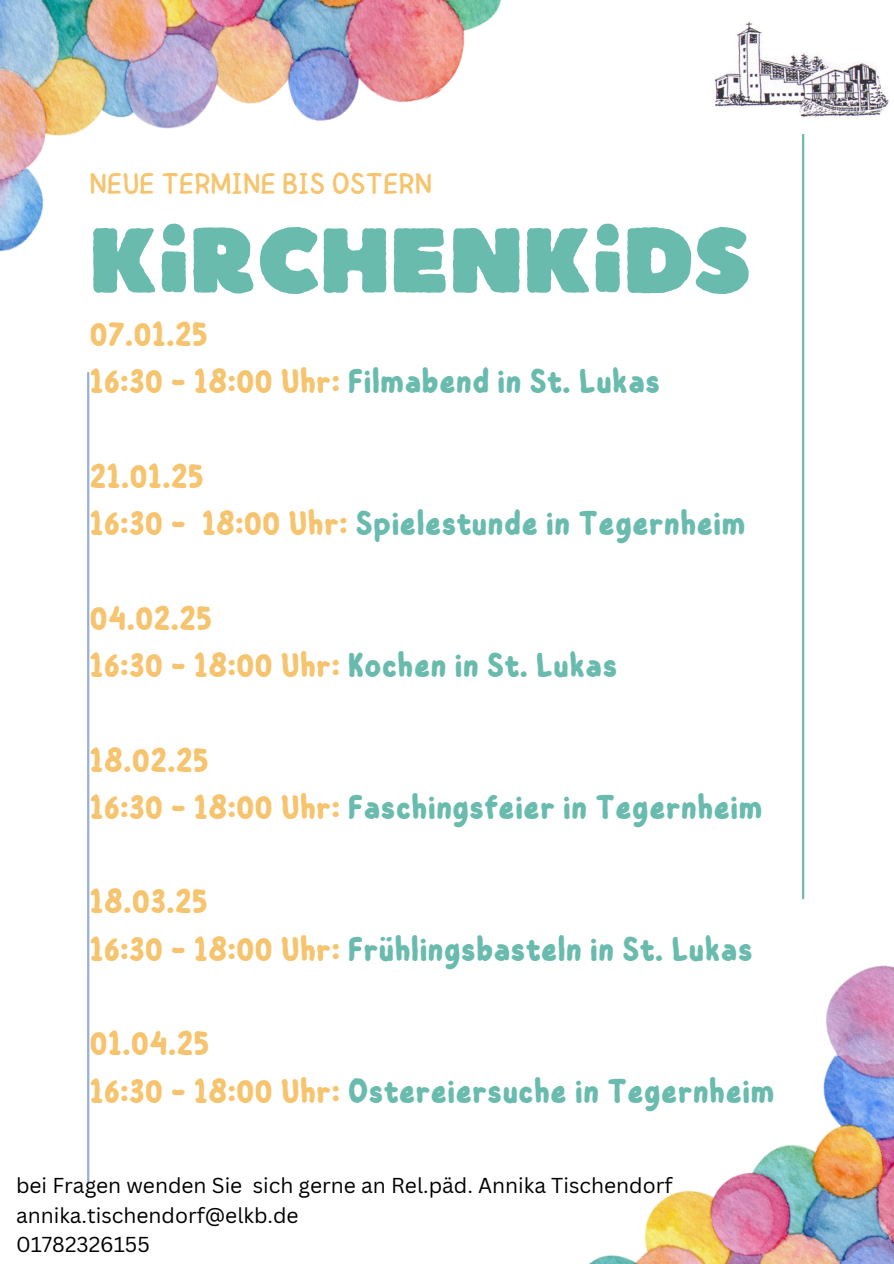
<style>
.page{position:relative;width:894px;height:1264px;background:#fff}
.page>*{position:absolute;margin:0;border:0;box-sizing:border-box;transform-origin:0 0}
.t1{font:91.5px "Boulder";color:#69bbae}
.t2{font:700 34.5px/47.2px "Childos Arabic";color:#69bbae}
.t3{font:700 34.5px/47.2px "Childos Arabic";color:#f6c46e}
.t4{font:30px "Childos Arabic";color:#f6c46e}
.t5{font:21px "Canva Sans";color:#000}
.s1{color:#69bbae}
.s2{color:#f6c46e}
</style>
<div class="page">
<img style="left:0;top:0;width:501px;height:252px">
<img style="left:589px;top:888px;width:304px;height:375px">
<hr style="left:87px;top:373px;width:2px;height:809px;background:#95b0df">
<hr style="left:801px;top:90px;width:3px;height:808px;background:#69bbae">
<img style="left:715px;top:22px;width:174px;height:111px">
<h2 class="t4" style="left:89px;top:163px;width:344px">NEUE TERMINE BIS OSTERN</h2>
<h2 class="t1" style="left:89px;top:201px;width:663px">KIRCHENKIDS</h2>
<p class="t3" style="left:89px;top:311px;width:572px">07.01.25<br>16:30 - 18:00 Uhr: <span class="s1">Filmabend in St. Lukas</span></p>
<h3 class="t2" style="left:89px;top:453px;width:657px"><span class="s2">21.01.25<br>16:30 - 18:00 Uhr:</span> Spielestunde in Tegernheim</h3>
<p class="t3" style="left:89px;top:595px;width:529px">04.02.25<br>16:30 - 18:00 Uhr: <span class="s1">Kochen in St. Lukas</span></p>
<p class="t2" style="left:89px;top:736px;width:674px"><span class="s2">18.02.25<br>16:30 - 18:00 Uhr:</span> Faschingsfeier in Tegernheim</p>
<h1 class="t2" style="left:89px;top:878px;width:664px"><span class="s2">18.03.25<br>16:30 - 18:00 Uhr:</span> Frühlingsbasteln in St. Lukas</h1>
<h2 class="t2" style="left:89px;top:1020px;width:686px"><span class="s2">01.04.25<br>16:30 - 18:00 Uhr:</span> Ostereiersuche in Tegernheim</h2>
<h2 class="t5" style="left:16px;top:1170px;width:658px">bei Fragen wenden Sie sich gerne an Rel.päd. Annika Tischendorf</h2>
<h2 class="t5" style="left:16px;top:1200px;width:284px">annika.tischendorf@elkb.de</h2>
<h2 class="t5" style="left:16px;top:1229px;width:135px">01782326155</h2>
</div>
